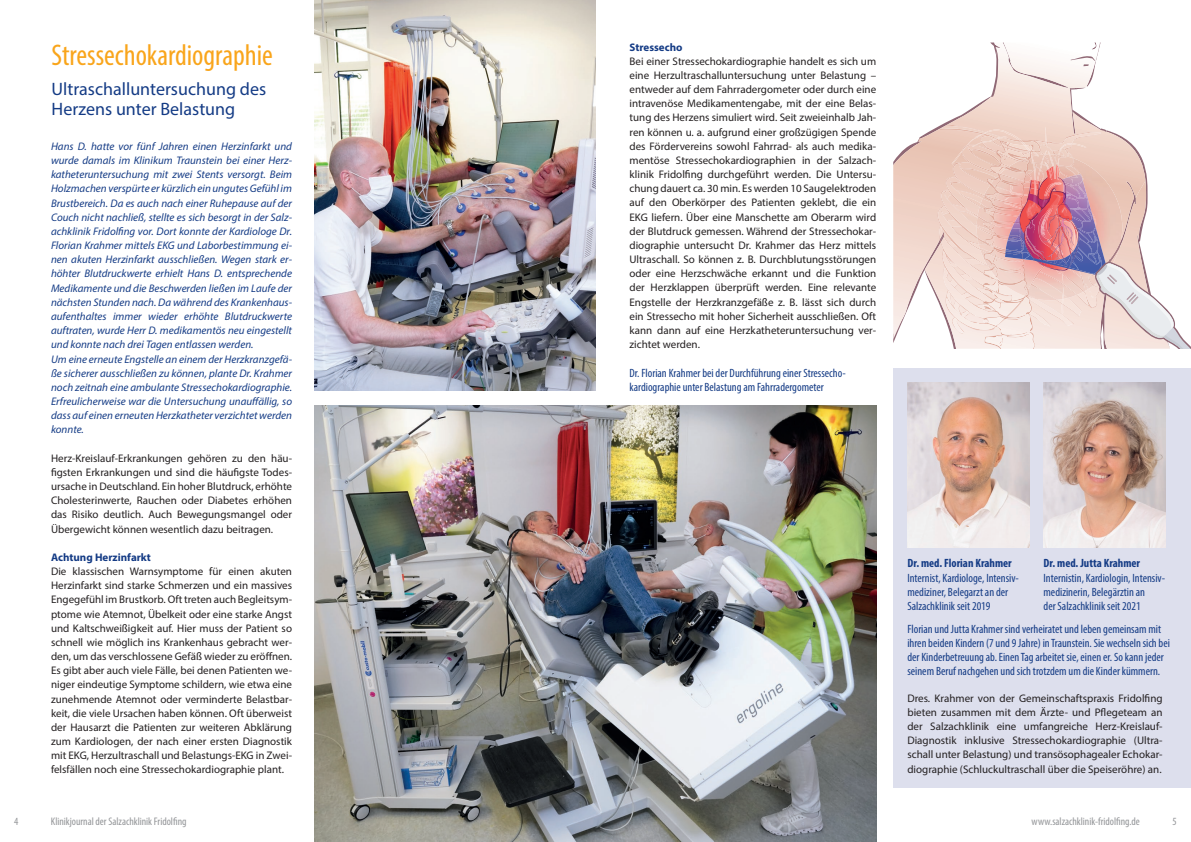
<style>
.page{position:relative;width:1191px;height:842px;background:#fff}
.page>*{position:absolute;margin:0;border:0;box-sizing:border-box;transform-origin:0 0}
.t1{font:condensed 30px "Myriad Pro";color:#f9a51b}
.t2{font:18px/20px "Myriad Pro";color:#143b85}
.t3{font:condensed 12px/14.2px "Myriad Pro";color:#143b85}
.t4{font:700 condensed 12px "Myriad Pro";color:#143b85}
.t5{font:11px/14.2px "Myriad Pro";color:#231f20;text-align:justify}
.t6{font:italic 11px/14.2px "Myriad Pro";color:#143b85}
.t7{font:condensed 11px "Myriad Pro";color:#939598}
.t8{font:700 11px "Myriad Pro";color:#143b85}
</style>
<div class="page">
<img style="left:315px;top:405px;width:561px;height:437px">
<img style="left:315px;top:0;width:280px;height:391px">
<svg style="left:893px;top:43px;width:298px;height:306px"></svg>
<div style="left:893px;top:369px;width:298px;height:419px;background:#dddfed"></div>
<img style="left:907px;top:383px;width:122px;height:164px">
<img style="left:1043px;top:383px;width:122px;height:164px">
<h1 class="t1" style="left:52px;top:37px;width:223px">Stressechokardiographie</h1>
<h2 class="t2" style="left:52px;top:79px;width:216px">Ultraschalluntersuchung des<br>Herzens unter Belastung</h2>
<p class="t6" style="left:51px;top:139px;width:242px">Hans D. hatte vor fünf Jahren einen Herzinfarkt und wurde damals im Klinikum Traunstein bei einer Herz&shy;katheteruntersuchung mit zwei Stents versorgt. Beim Holzmachen verspürte er kürzlich ein ungutes Gefühl im Brustbereich. Da es auch nach einer Ruhepause auf der Couch nicht nachließ, stellte es sich besorgt in der Salz&shy;achklinik Fridolfing vor. Dort konnte der Kardiologe Dr.<br>Florian Krahmer mittels EKG und Laborbestimmung ei&shy;nen akuten Herzinfarkt ausschließen. Wegen stark er&shy;höhter Blutdruckwerte erhielt Hans D. entsprechende Medikamente und die Beschwerden ließen im Laufe der nächsten Stunden nach. Da während des Krankenhaus&shy;aufenthaltes immer wieder erhöhte Blutdruckwerte auftraten, wurde Herr D. medikamentös neu eingestellt und konnte nach drei Tagen entlassen werden.<br>Um eine erneute Engstelle an einem der Herzkranzgefä&shy;ße sicherer ausschließen zu können, plante Dr. Krahmer noch zeitnah eine ambulante Stressechokardiographie.<br>Erfreulicherweise war die Untersuchung unauffällig, so dass auf einen erneuten Herzkatheter verzichtet werden konnte.</p>
<p class="t5" style="left:51px;top:451px;width:242px">Herz-Kreislauf-Erkrankungen gehören zu den häu&shy;figsten Erkrankungen und sind die häufigste Todes&shy;ursache in Deutschland. Ein hoher Blutdruck, erhöhte Cholesterinwerte, Rauchen oder Diabetes erhöhen das Risiko deutlich. Auch Bewegungsmangel oder Übergewicht können wesentlich dazu beitragen.</p>
<p class="t8" style="left:51px;top:550px;width:101px">Achtung Herzinfarkt</p>
<p class="t5" style="left:51px;top:564px;width:242px">Die klassischen Warnsymptome für einen akuten Herzinfarkt sind starke Schmerzen und ein massives Engegefühl im Brustkorb. Oft treten auch Begleitsym&shy;ptome wie Atemnot, Übelkeit oder eine starke Angst und Kaltschweißigkeit auf. Hier muss der Patient so schnell wie möglich ins Krankenhaus gebracht wer&shy;den, um das verschlossene Gefäß wieder zu eröffnen.<br>Es gibt aber auch viele Fälle, bei denen Patienten we&shy;niger eindeutige Symptome schildern, wie etwa eine zunehmende Atemnot oder verminderte Belastbar&shy;keit, die viele Ursachen haben können. Oft überweist der Hausarzt die Patienten zur weiteren Abklärung zum Kardiologen, der nach einer ersten Diagnostik mit EKG, Herzultraschall und Belastungs-EKG in Zwei&shy;felsfällen noch eine Stressechokardiographie plant.</p>
<p class="t8" style="left:629px;top:40px;width:54px">Stressecho</p>
<p class="t5" style="left:629px;top:54px;width:248px">Bei einer Stressechokardiographie handelt es sich um eine Herzultraschalluntersuchung unter Belastung – entweder auf dem Fahrradergometer oder durch eine intravenöse Medikamentengabe, mit der eine Belas&shy;tung des Herzens simuliert wird. Seit zweieinhalb Jah&shy;ren können u. a. aufgrund einer großzügigen Spende des Fördervereins sowohl Fahrrad- als auch medika&shy;mentöse Stressechokardiographien in der Salzach&shy;klinik Fridolfing durchgeführt werden. Die Untersu&shy;chung dauert ca. 30 min. Es werden 10 Saugelektroden auf den Oberkörper des Patienten geklebt, die ein EKG liefern. Über eine Manschette am Oberarm wird der Blutdruck gemessen. Während der Stressechokar&shy;diographie untersucht Dr. Krahmer das Herz mittels Ultraschall. So können z. B. Durchblutungsstörungen oder eine Herzschwäche erkannt und die Funktion der Herzklappen überprüft werden. Eine relevante Engstelle der Herzkranzgefäße z. B. lässt sich durch ein Stressecho mit hoher Sicherheit ausschließen. Oft kann dann auf eine Herzkatheteruntersuchung ver&shy;zichtet werden.</p>
<p class="t3" style="left:629px;top:366px;width:218px">Dr. Florian Krahmer bei der Durchführung einer Stressecho&shy;kardiographie unter Belastung am Fahrradergometer</p>
<p class="t4" style="left:1043px;top:556px;width:98px">Dr. med. Jutta Krahmer</p>
<p class="t3" style="left:1043px;top:570px;width:123px">Internistin, Kardiologin, Intensiv&shy;medizinerin, Belegärztin an<br>der Salzachklinik seit 2021</p>
<p class="t3" style="left:907px;top:621px;width:264px">Florian und Jutta Krahmer sind verheiratet und leben gemeinsam mit ihren beiden Kindern (7 und 9 Jahre) in Traunstein. Sie wechseln sich bei der Kinderbetreuung ab. Einen Tag arbeitet sie, einen er. So kann jeder seinem Beruf nachgehen und sich trotzdem um die Kinder kümmern.</p>
<p class="t4" style="left:907px;top:556px;width:106px">Dr. med. Florian Krahmer</p>
<p class="t3" style="left:907px;top:570px;width:113px">Internist, Kardiologe, Intensiv&shy;mediziner, Belegarzt an der<br>Salzachklinik seit 2019</p>
<p class="t5" style="left:907px;top:691px;width:257px">Dres. Krahmer von der Gemeinschaftspraxis Fridolfing bieten zusammen mit dem Ärzte- und Pflegeteam an der Salzachklinik eine umfangreiche Herz-Kreislauf-Diagnostik inklusive Stressechokardiographie (Ultra&shy;schall unter Belastung) und transösophagealer Echokar&shy;diographie (Schluckultraschall über die Speiseröhre) an.</p>
<p class="t7" style="left:14px;top:815px;width:6px">4</p>
<p class="t7" style="left:51px;top:815px;width:137px">Klinikjournal der Salzachklinik Fridolfing</p>
<p class="t7" style="left:1031px;top:815px;width:110px">www.salzachklinik-fridolfing.de</p>
<p class="t7" style="left:1172px;top:815px;width:6px">5</p>
</div>
